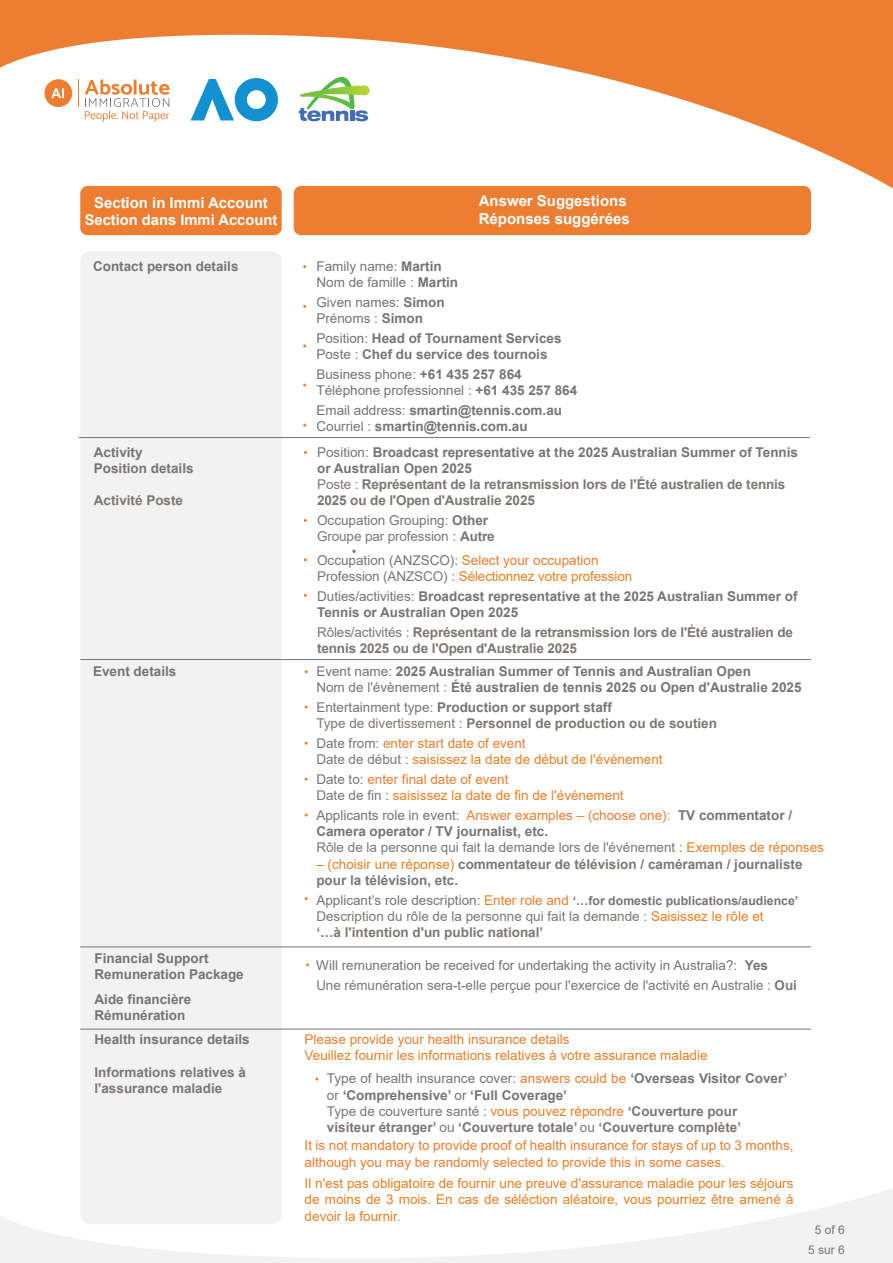
<style>
.page{position:relative;width:893px;height:1263px;background:#fff}
.page>*{position:absolute;margin:0;border:0;box-sizing:border-box;transform-origin:0 0}
.t1{font:700 15px/18px "Arial";color:#fff}
.t2{font:700 14.7px "Arial";color:#fff}
.t3{font:700 13.5px/16.2px "Arial";color:#7d7774}
.t4{font:700 13.5px/16.2px "Arial";color:#787374}
.t5{font:13.5px/16.2px "Arial";color:#7d7774}
.t6{font:13.5px/16.2px "Arial";color:#eb7f23}
.t7{font:13.5px/16.2px "Arial";color:#ed7d30}
.t8{font:13.5px/16.2px "Arial";color:#787374}
.t9{font:700 12.3px "Arial";color:#787374}
.t10{font:12px/19.4px "Arial";color:#777272;text-align:center}
.t11{font:700 6px "Arial";color:#231f20}
.s1{font-weight:700}
.s2{font-weight:400}
.s3{font-weight:400;color:#787374}
.s4{color:#787374}
.s5{font-weight:700;color:#787374}
.s6{color:#ed7d30}
.s7{color:#7d7774}
.s8{color:#eb7f23}
.s9{font-weight:400;color:#eb7f23}
.s10{font-weight:400;font-size:13.5px}
.s11{font-weight:400;font-size:13.5px;color:#ed7d30}
.s12{font-weight:400;color:#ed7d30}
</style>
<div class="page">
<svg style="left:0;top:1189px;width:892px;height:74px"></svg>
<svg style="left:0;top:0;width:893px;height:199px"></svg>
<svg style="left:191px;top:78px;width:87px;height:43px"></svg>
<svg style="left:78px;top:79px;width:1px;height:28px"></svg>
<svg style="left:85px;top:79px;width:84px;height:43px"></svg>
<svg style="left:44px;top:79px;width:28px;height:28px"></svg>
<svg style="left:299px;top:77px;width:71px;height:44px"></svg>
<div style="left:80px;top:251px;width:202px;height:973px;background:#f2f2f3;border-radius:10px"></div>
<div style="left:80px;top:186px;width:202px;height:49px;background:#ed7e31;border-radius:7px"></div>
<div style="left:294px;top:186px;width:517px;height:49px;background:#ed7e31;border-radius:7px"></div>
<hr style="left:79px;top:437px;width:730px;height:1px;background:#787374">
<hr style="left:80px;top:659px;width:731px;height:1px;background:#787374">
<hr style="left:80px;top:947px;width:731px;height:1px;background:#787374">
<hr style="left:80px;top:1029px;width:731px;height:1px;background:#787374">
<p class="t1" style="left:94px;top:194px;width:175px">Section in Immi Account</p>
<p class="t2" style="left:85px;top:210px;width:194px">Section dans Immi Account</p>
<p class="t1" style="left:479px;top:192px;width:152px">Answer Suggestions<br>Réponses suggérées</p>
<p class="t4" style="left:93px;top:258px;width:147px">Contact person details</p>
<p class="t8" style="left:316px;top:258px;width:143px">Family name: <span class="s1">Martin<br></span>Nom de famille : <span class="s1">Martin</span></p>
<p class="t8" style="left:316px;top:294px;width:130px">Given names: <span class="s1">Simon<br></span>Prénoms : <span class="s1">Simon</span></p>
<p class="t4" style="left:316px;top:330px;width:247px"><span class="s2">Position:</span> Head of Tournament Services<br><span class="s2">Poste :</span> Chef du service des tournois</p>
<p class="t8" style="left:316px;top:366px;width:262px">Business phone: <span class="s1">+61 435 257 864<br></span>Téléphone professionnel : <span class="s1">+61 435 257 864</span></p>
<p class="t4" style="left:316px;top:402px;width:247px"><span class="s2">Email address:</span> smartin@tennis.com.au<br><span class="s2">Courriel :</span> smartin@tennis.com.au</p>
<p class="t4" style="left:94px;top:444px;width:101px">Activity<br>Position details</p>
<p class="t3" style="left:94px;top:493px;width:91px">Activité Poste</p>
<p class="t3" style="left:317px;top:444px;width:482px"><span class="s3">Position:</span> <span class="s4">Broadcast representative at the 2025 Australian Summer of Tennis or Australian Open 2025<br></span><span class="s2">Poste :</span> Représentant de la retransmission lors de l'Été australien de tennis 2025 ou de l'Open d'Australie 2025</p>
<p class="t5" style="left:317px;top:512px;width:179px"><span class="s4">Occupation Grouping:</span> <span class="s5">Other<br></span>Groupe par profession : <span class="s1">Autre</span></p>
<p class="t6" style="left:317px;top:552px;width:317px"><span class="s4">Occupation (ANZSCO):</span> <span class="s6">Select your occupation<br></span><span class="s7">Profession (ANZSCO) :</span> Sélectionnez votre profession</p>
<p class="t4" style="left:317px;top:588px;width:482px"><span class="s2">Duties/activities:</span> Broadcast representative at the 2025 Australian Summer of<br>Tennis or Australian Open 2025</p>
<p class="t3" style="left:317px;top:624px;width:477px"><span class="s2">Rôles/activités :</span> Représentant de la retransmission lors de l'Été australien de tennis 2025 ou de l'Open d'Australie 2025</p>
<p class="t11" style="left:353px;top:547px;width:5px">v</p>
<p class="t4" style="left:93px;top:663px;width:85px">Event details</p>
<p class="t4" style="left:316px;top:663px;width:487px"><span class="s2">Event name:</span> 2025 Australian Summer of Tennis and Australian Open<br><span class="s2">Nom de l'évènement :</span> Été australien de tennis 2025 ou Open d'Australie 2025</p>
<p class="t3" style="left:316px;top:699px;width:402px"><span class="s3">Entertainment type:</span> <span class="s4">Production or support staff<br></span><span class="s2">Type de divertissement :</span> Personnel de production ou de soutien</p>
<p class="t6" style="left:316px;top:735px;width:348px"><span class="s4">Date from:</span> <span class="s6">enter start date of event<br></span><span class="s7">Date de début :</span> saisissez la date de début de l'événement</p>
<p class="t6" style="left:316px;top:771px;width:309px"><span class="s4">Date to:</span> <span class="s6">enter final date of event<br></span><span class="s7">Date de fin :</span> saisissez la date de fin de l'événement</p>
<p class="t5" style="left:316px;top:807px;width:509px"><span class="s4">Applicants role in event:</span> <span class="s6">Answer examples – (choose one):</span> <span class="s5">TV commentator /<br>Camera operator / TV journalist, etc.<br></span>Rôle de la personne qui fait la demande lors de l'événement : <span class="s8">Exemples de réponses</span></p>
<p class="t3" style="left:316px;top:856px;width:488px"><span class="s9">– (choisir une réponse)</span> commentateur de télévision / caméraman / journaliste pour la télévision, etc.</p>
<p class="t9" style="left:316px;top:892px;width:483px"><span class="s10">Applicant’s role description:</span> <span class="s11">Enter role and</span> ‘…for domestic publications/audience’</p>
<p class="t5" style="left:316px;top:908px;width:449px">Description du rôle de la personne qui fait la demande : <span class="s8">Saisissez le rôle et </span><span class="s1">‘…à l'intention d'un public national’</span></p>
<p class="t4" style="left:95px;top:950px;width:151px">Financial Support<br>Remuneration Package</p>
<p class="t4" style="left:95px;top:991px;width:98px">Aide financière<br>Rémunération</p>
<p class="t5" style="left:316px;top:956px;width:482px;line-height:19.6px"><span class="s4">Will remuneration be received for undertaking the activity in Australia?:</span> <span class="s5">Yes<br></span>Une rémunération sera-t-elle perçue pour l'exercice de l'activité en Australie : <span class="s1">Oui</span></p>
<p class="t7" style="left:305px;top:1031px;width:266px">Please provide your health insurance details</p>
<p class="t6" style="left:305px;top:1047px;width:404px">Veuillez fournir les informations relatives à votre assurance maladie</p>
<p class="t4" style="left:95px;top:1031px;width:157px">Health insurance details</p>
<p class="t3" style="left:95px;top:1064px;width:153px">Informations relatives à l'assurance maladie</p>
<p class="t3" style="left:327px;top:1071px;width:462px"><span class="s3">Type of health insurance cover:</span> <span class="s12">answers could be</span> <span class="s4">‘Overseas Visitor Cover’ </span><span class="s3">or</span> <span class="s4">‘Comprehensive’</span> <span class="s3">or</span> <span class="s4">‘Full Coverage’<br></span><span class="s2">Type de couverture santé :</span> <span class="s9">vous pouvez répondre</span> ‘Couverture pour visiteur étranger’ <span class="s2">ou</span> ‘Couverture totale’ <span class="s2">ou</span> ‘Couverture complète’</p>
<p class="t7" style="left:305px;top:1137px;width:490px">It is not mandatory to provide proof of health insurance for stays of up to 3 months, although you may be randomly selected to provide this in some cases.</p>
<p class="t6" style="left:305px;top:1175px;width:490px;text-align:justify">Il n'est pas obligatoire de fournir une preuve d'assurance maladie pour les séjours de moins de 3 mois. En cas de séléction aléatoire, vous pourriez être amené à devoir la fournir.</p>
<p class="t10" style="left:808px;top:1220px;width:38px">5 of 6<br>5 sur 6</p>
</div>
